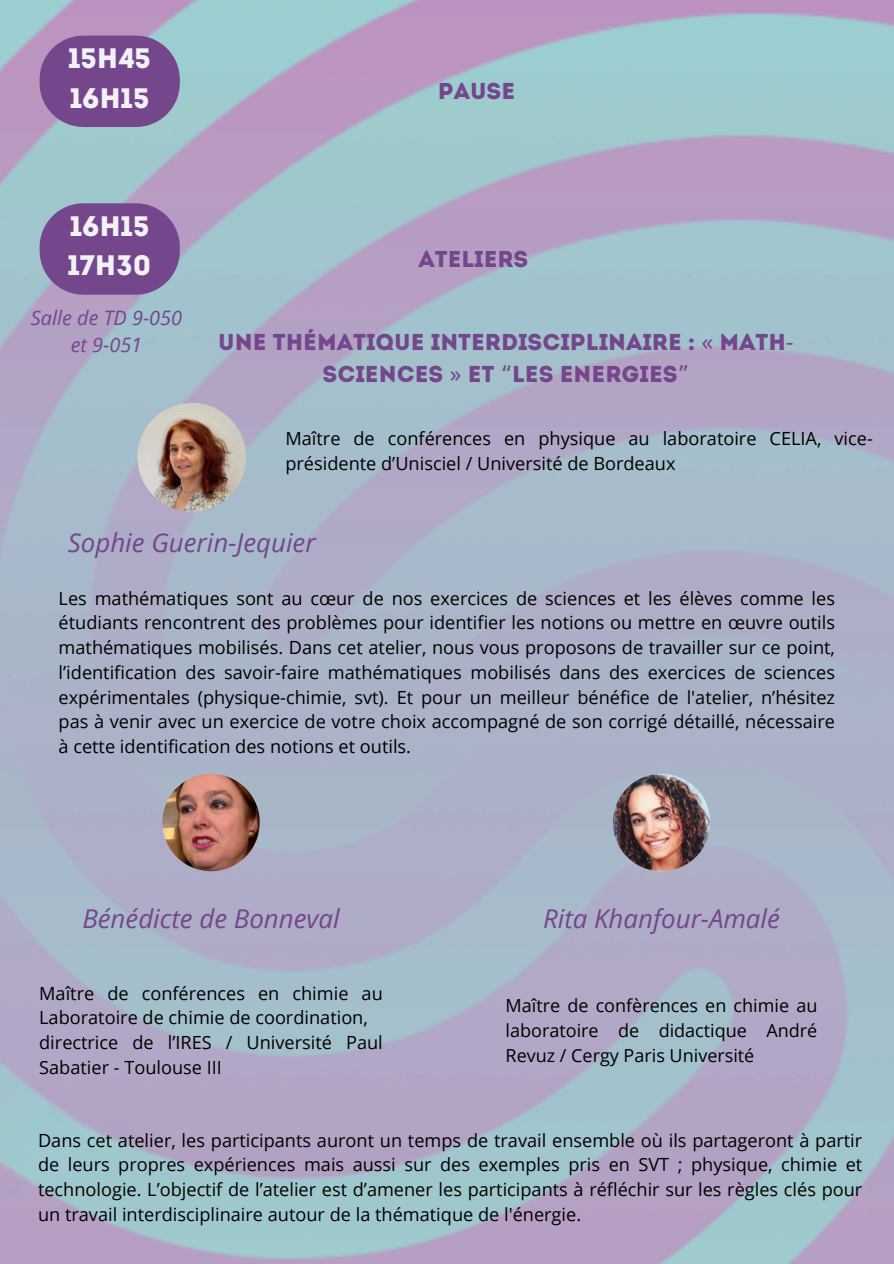
<style>
.page{position:relative;width:894px;height:1264px;background:#fff}
.page>*{position:absolute;margin:0;border:0;box-sizing:border-box;transform-origin:0 0}
.t1{font:28.2px/39.3px "Intro";color:#f2f2f6}
.t2{font:italic 25.95px "Open Sans";color:#74468b}
.t3{font:22.95px/31.5px "Intro";color:#74468b;text-align:center}
.t4{font:italic 19.95px/27px "Open Sans";color:#74468b;text-align:center}
.t5{font:18.15px/24.8px "Open Sans";color:#000}
.t6{font:18px/24.8px "Open Sans";color:#000;text-align:justify}
.s1{font-family:"Noto Sans"}
.s2{font-family:"Noto Sans Gurmukhi"}
</style>
<div class="page">
<img style="left:0;top:0;width:893px;height:1263px">
<div style="left:40px;top:203px;width:140px;height:92px;background:#74468b;border-radius:44px"></div>
<img style="left:137px;top:403px;width:109px;height:108px;border-radius:50%">
<div style="left:40px;top:36px;width:140px;height:91px;background:#74468b;border-radius:44px"></div>
<img style="left:612px;top:773px;width:98px;height:98px;border-radius:50%">
<img style="left:162px;top:773px;width:98px;height:98px;border-radius:50%">
<h2 class="t1" style="left:69px;top:41px;width:84px">15H45<br>16H15</h2>
<p class="t3" style="left:438px;top:78px;width:79px">PAUSE</p>
<h3 class="t1" style="left:68px;top:209px;width:85px">16H15<br>17H30</h3>
<h3 class="t4" style="left:31px;top:304px;width:153px">Salle de TD 9-050 et 9-051</h3>
<h1 class="t3" style="left:418px;top:245px;width:111px">ATELIERS</h1>
<p class="t3" style="left:218px;top:328px;width:576px">UNE THÉMATIQUE INTERDISCIPLINAIRE : <span class="s1">«</span> MATH<span class="s1">-<br></span>SCIENCES <span class="s1">»</span> ET <span class="s2">“</span>LES ENERGIES<span class="s2">”</span></p>
<p class="t5" style="left:285px;top:426px;width:588px">Maître de conférences en physique au laboratoire CELIA, vice&shy;présidente d’Unisciel / Université de Bordeaux</p>
<h3 class="t2" style="left:68px;top:524px;width:249px">Sophie Guerin-Jequier</h3>
<h1 class="t5" style="left:59px;top:585px;width:777px;text-align:justify">Les mathématiques sont au cœur de nos exercices de sciences et les élèves comme les étudiants rencontrent des problèmes pour identifier les notions ou mettre en œuvre outils mathématiques mobilisés. Dans cet atelier, nous vous proposons de travailler sur ce point, l’identification des savoir-faire mathématiques mobilisés dans des exercices de sciences expérimentales (physique-chimie, svt). Et pour un meilleur bénéfice de l'atelier, n’hésitez pas à venir avec un exercice de votre choix accompagné de son corrigé détaillé, nécessaire à cette identification des notions et outils.</h1>
<p class="t2" style="left:82px;top:899px;width:259px">Bénédicte de Bonneval</p>
<p class="t2" style="left:543px;top:899px;width:238px">Rita Khanfour-Amalé</p>
<p class="t5" style="left:39px;top:980px;width:345px">Maître de conférences en chimie au<br>Laboratoire de chimie de coordination,</p>
<p class="t5" style="left:39px;top:1029px;width:345px">directrice de l’IRES / Université Paul<br>Sabatier - Toulouse III</p>
<p class="t6" style="left:505px;top:992px;width:313px">Maître de confèrences en chimie au laboratoire de didactique André Revuz / Cergy Paris Université</p>
<p class="t5" style="left:38px;top:1127px;width:825px;text-align:justify">Dans cet atelier, les participants auront un temps de travail ensemble où ils partageront à partir de leurs propres expériences mais aussi sur des exemples pris en SVT ; physique, chimie et technologie. L’objectif de l’atelier est d’amener les participants à réfléchir sur les règles clés pour un travail interdisciplinaire autour de la thématique de l'énergie.</p>
</div>
